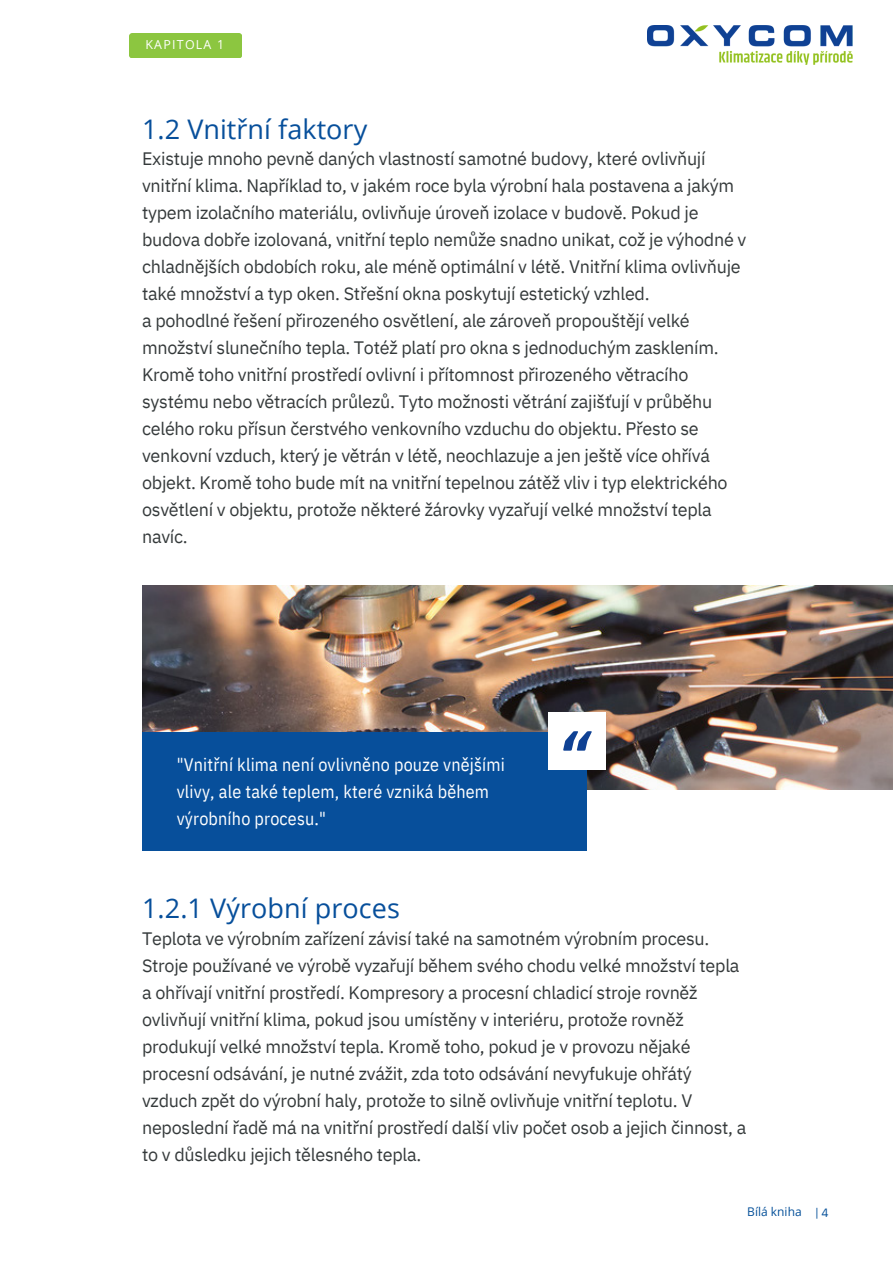
<style>
.page{position:relative;width:893px;height:1264px;background:#fff}
.page>*{position:absolute;margin:0;border:0;box-sizing:border-box;transform-origin:0 0}
.t1{font:27px "Open Sans";letter-spacing:.005em;color:#074f9b}
.t2{font:18px/27px "IBM Plex Sans";letter-spacing:-.015em;color:#353a3b}
.t3{font:18px/27px "IBM Plex Sans Cond";letter-spacing:.01em;color:#fff}
.t4{font:12.45px "Open Sans";letter-spacing:.1em;color:#fff}
.t5{font:12px "Open Sans";letter-spacing:.005em;color:#055099}
.t6{font:12px "IBM Plex Sans";color:#055099}
</style>
<div class="page">
<img style="left:142px;top:585px;width:750px;height:204px">
<div style="left:129px;top:33px;width:113px;height:25px;background:#8cc640;border-radius:4px"></div>
<div style="left:142px;top:732px;width:445px;height:118px;background:#074f9b"></div>
<div style="left:548px;top:712px;width:58px;height:57px;background:#fff"></div>
<svg style="left:563px;top:731px;width:29px;height:20px"></svg>
<img style="left:647px;top:26px;width:205px;height:39px">
<p class="t4" style="left:145px;top:36px;width:80px">KAPITOLA 1</p>
<p class="t1" style="left:142px;top:110px;width:227px">1.2 Vnitřní faktory</p>
<p class="t2" style="left:142px;top:145px;width:605px">Existuje mnoho pevně daných vlastností samotné budovy, které ovlivňují vnitřní klima. Například to, v jakém roce byla výrobní hala postavena a jakým typem izolačního materiálu, ovlivňuje úroveň izolace v budově. Pokud je budova dobře izolovaná, vnitřní teplo nemůže snadno unikat, což je výhodné v chladnějších obdobích roku, ale méně optimální v létě. Vnitřní klima ovlivňuje také množství a typ oken. Střešní okna poskytují estetický vzhled.</p>
<p class="t2" style="left:142px;top:307px;width:587px">a pohodlné řešení přirozeného osvětlení, ale zároveň propouštějí velké množství slunečního tepla. Totéž platí pro okna s jednoduchým zasklením.<br>Kromě toho vnitřní prostředí ovlivní i přítomnost přirozeného větracího systému nebo větracích průlezů. Tyto možnosti větrání zajišťují v průběhu celého roku přísun čerstvého venkovního vzduchu do objektu. Přesto se venkovní vzduch, který je větrán v létě, neochlazuje a jen ještě více ohřívá objekt. Kromě toho bude mít na vnitřní tepelnou zátěž vliv i typ elektrického osvětlení v objektu, protože některé žárovky vyzařují velké množství tepla navíc.</p>
<p class="t3" style="left:177px;top:750px;width:330px">"Vnitřní klima není ovlivněno pouze vnějšími vlivy, ale také teplem, které vzniká během výrobního procesu."</p>
<p class="t1" style="left:142px;top:889px;width:259px">1.2.1 Výrobní proces</p>
<p class="t2" style="left:142px;top:924px;width:605px">Teplota ve výrobním zařízení závisí také na samotném výrobním procesu.<br>Stroje používané ve výrobě vyzařují během svého chodu velké množství tepla a ohřívají vnitřní prostředí. Kompresory a procesní chladicí stroje rovněž ovlivňují vnitřní klima, pokud jsou umístěny v interiéru, protože rovněž produkují velké množství tepla. Kromě toho, pokud je v provozu nějaké procesní odsávání, je nutné zvážit, zda toto odsávání nevyfukuje ohřátý vzduch zpět do výrobní haly, protože to silně ovlivňuje vnitřní teplotu. V neposlední řadě má na vnitřní prostředí další vliv počet osob a jejich činnost, a to v důsledku jejich tělesného tepla.</p>
<p class="t5" style="left:747px;top:1203px;width:56px">Bílá kniha</p>
<p class="t6" style="left:815px;top:1204px;width:15px">|4</p>
</div>
